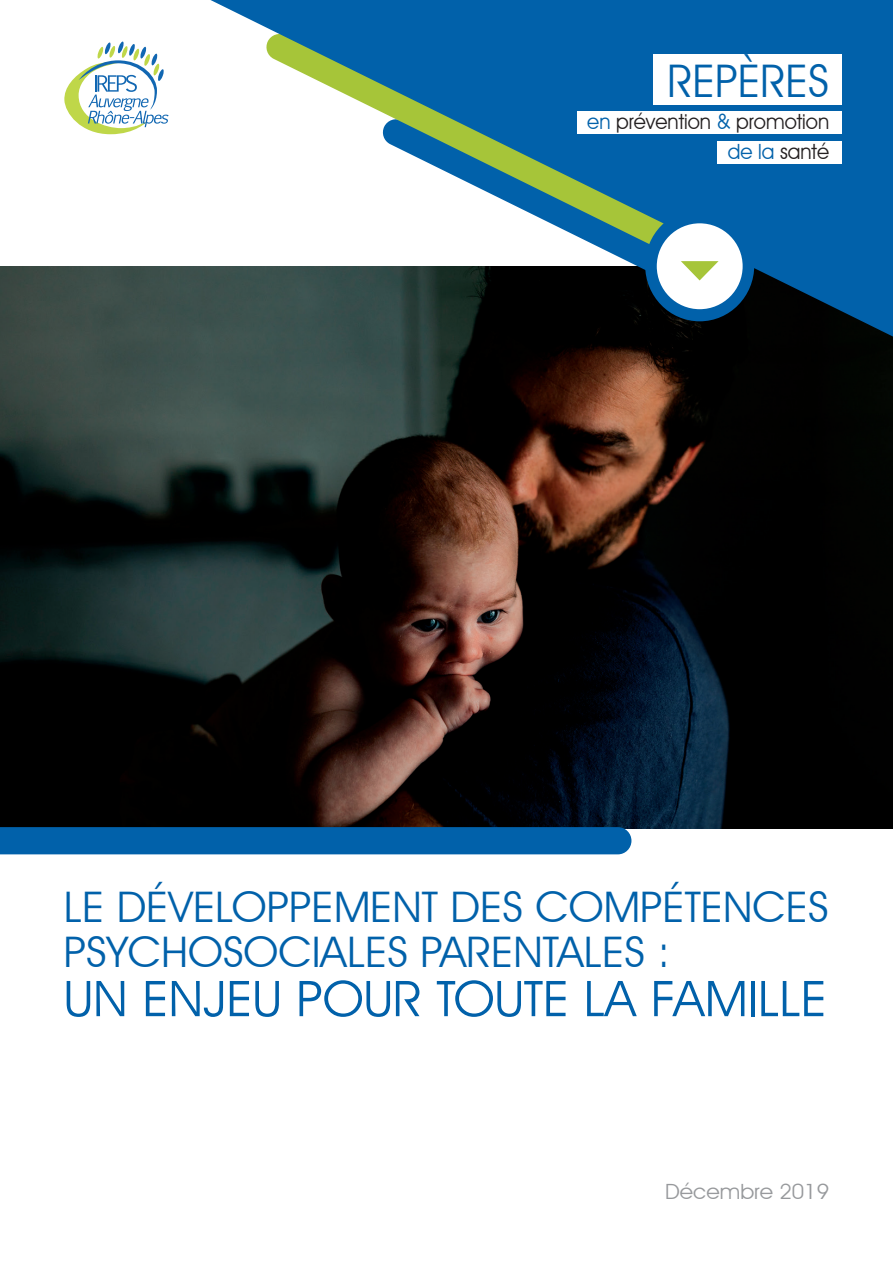
<style>
.page{position:relative;width:893px;height:1263px;background:#fff}
.page>*{position:absolute;margin:0;border:0;box-sizing:border-box;transform-origin:0 0}
.t1{font:49.5px "Avant Garde IT Cby BT";color:#0161aa;scale:1.05 1}
.t2{font:45px "Avant Garde IT Cby BT";color:#0161aa}
.t3{font:42.15px/45px "Avant Garde IT Cby BT";color:#0161aa;scale:1.05 1}
.t4{font:21px/30px "Avant Garde IT Cby BT";color:#231f20;text-align:right;scale:.95 1}
.t5{font:21px "Avant Garde IT Cby BT";color:#97999c;scale:1.05 1}
.s1{color:#0161aa}
</style>
<div class="page">
<img style="left:0;top:266px;width:893px;height:562px">
<svg style="left:64px;top:41px;width:105px;height:93px"></svg>
<svg style="left:210px;top:0;width:683px;height:337px;fill:#0161aa"></svg>
<div style="left:645px;top:209px;width:109px;height:112px;background:#0161aa;border-radius:50%"></div>
<div style="left:657px;top:223px;width:86px;height:86px;background:#fff;border-radius:50%"></div>
<svg style="left:681px;top:261px;width:38px;height:19px"></svg>
<div style="left:653px;top:54px;width:188px;height:51px;background:#fff"></div>
<div style="left:577px;top:111px;width:264px;height:23px;background:#fff"></div>
<div style="left:717px;top:141px;width:124px;height:23px;background:#fff"></div>
<div style="left:0;top:827px;width:631px;height:27px;background:#0161aa"></div>
<p class="t2" style="left:668px;top:54px;width:163px">REPÈRES</p>
<p class="t4" style="left:587px;top:107px;width:256px"><span class="s1">en</span> prévention <span class="s1">&amp;</span> promotion <span class="s1">de la</span> santé</p>
<p class="t3" style="left:64px;top:884px;width:730px">LE DÉVELOPPEMENT DES COMPÉTENCES<br>PSYCHOSOCIALES PARENTALES :</p>
<p class="t1" style="left:64px;top:968px;width:728px">UN ENJEU POUR TOUTE LA FAMILLE</p>
<p class="t5" style="left:665px;top:1179px;width:158px">Décembre 2019</p>
</div>
